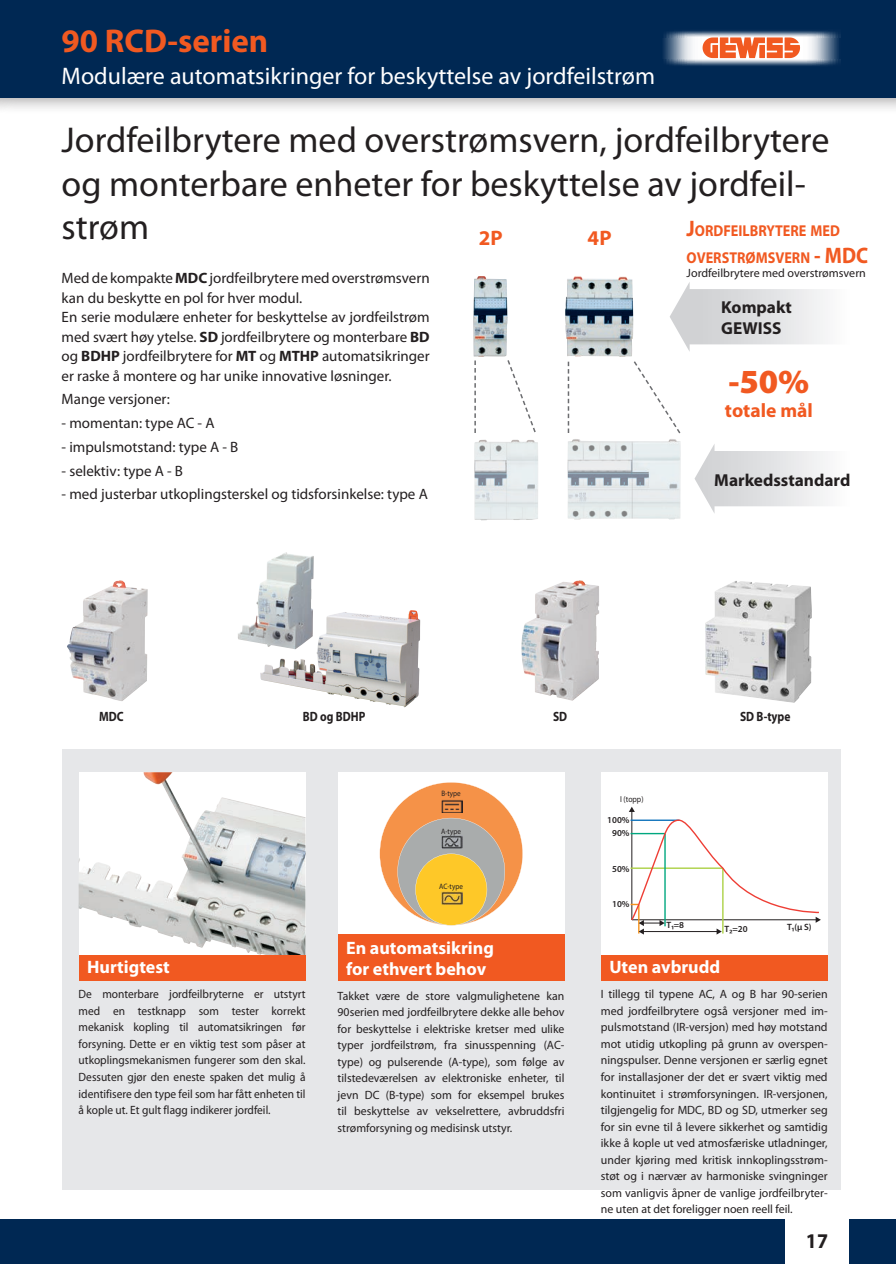
<style>
.page{position:relative;width:896px;height:1264px;background:#fff}
.page>*{position:absolute;margin:0;border:0;box-sizing:border-box;transform-origin:0 0}
.t1{font:36px/43.2px "Myriad Pro";color:#231f20}
.t2{font:900 33.9px "Myriad Pro";color:#f15921}
.t3{font:700 33px "Myriad Pro";color:#f15921}
.t4{font:24px "Myriad Pro";color:#fff}
.t5{font:700 21px "Myriad Pro";color:#f15921}
.t6{font:700 21px "Myriad Pro";color:#231f20;scale:.95 1}
.t7{font:700 19.5px "Myriad Pro";color:#f15921}
.t8{font:700 18px/21px "Myriad Pro";color:#fff}
.t9{font:700 17.4px/20.9px "Myriad Pro";color:#231f20}
.t10{font:700 15.75px/27px "Myriad Pro";color:#f15921;scale:.9 1}
.t11{font:15px/19.5px "Myriad Pro";color:#231f20}
.t12{font:700 13.5px "Myriad Pro";color:#231f20;scale:.85 1}
.t13{font:12px/16.5px "Myriad Pro";color:#231f20;text-align:justify}
.t14{font:12px/16.5px "Myriad Pro";color:#231f20;text-align:justify;scale:.95 1}
.t15{font:600 9.15px/12.8px "Myriad Pro";color:#231f20;text-align:center}
.t16{font:8.55px "Myriad Pro";color:#231f20;scale:.9 1}
.t17{font:7.8px "Myriad Pro";color:#231f20;scale:.9 1}
.s1{font-size:22.5px}
.s2{font-weight:700}
</style>
<div class="page">
<img style="left:67px;top:580px;width:80px;height:121px">
<img style="left:238px;top:552px;width:76px;height:91px">
<img style="left:260px;top:610px;width:149px;height:85px">
<img style="left:521px;top:580px;width:78px;height:120px">
<img style="left:705px;top:581px;width:106px;height:121px">
<div style="left:62px;top:748px;width:778px;height:440px;background:#e6e7e9"></div>
<div style="left:337px;top:772px;width:227px;height:182px;background:#fff"></div>
<div style="left:337px;top:933px;width:227px;height:47px;background:#f15921"></div>
<img style="left:79px;top:772px;width:226px;height:182px">
<div style="left:79px;top:954px;width:226px;height:26px;background:#f15921"></div>
<div style="left:600px;top:772px;width:227px;height:182px;background:#fff"></div>
<div style="left:600px;top:954px;width:227px;height:26px;background:#f15921"></div>
<svg style="left:379px;top:782px;width:143px;height:143px"></svg>
<img style="left:441px;top:891px;width:21px;height:13px">
<img style="left:441px;top:835px;width:21px;height:13px">
<img style="left:441px;top:799px;width:21px;height:13px">
<hr style="left:631px;top:810px;width:1px;height:109px;background:#231f20">
<svg style="left:629px;top:806px;width:5px;height:5px"></svg>
<svg style="left:630px;top:818px;width:190px;height:116px"></svg>
<svg style="left:670px;top:282px;width:155px;height:69px"></svg>
<svg style="left:694px;top:444px;width:131px;height:69px"></svg>
<img style="left:473px;top:276px;width:35px;height:80px">
<svg style="left:507px;top:360px;width:29px;height:73px"></svg>
<svg style="left:474px;top:360px;width:1px;height:73px"></svg>
<img style="left:474px;top:439px;width:64px;height:81px">
<img style="left:567px;top:439px;width:113px;height:80px">
<img style="left:565px;top:276px;width:68px;height:81px">
<svg style="left:633px;top:361px;width:48px;height:73px"></svg>
<svg style="left:567px;top:361px;width:2px;height:72px"></svg>
<div style="left:0;top:0;width:895px;height:114px;background:#231f20;opacity:.4"></div>
<div style="left:0;top:0;width:895px;height:98px;background:#002853"></div>
<div style="left:0;top:1218px;width:784px;height:45px;background:#002853"></div>
<div style="left:848px;top:1218px;width:47px;height:45px;background:#002853"></div>
<svg style="left:663px;top:30px;width:177px;height:36px;background:#889aad"></svg>
<svg style="left:702px;top:37px;width:97px;height:21px;background:#f48259"></svg>
<h3 class="t3" style="left:62px;top:20px;width:208px">90 RCD-serien</h3>
<h3 class="t4" style="left:62px;top:61px;width:594px">Modulære automatsikringer for beskyttelse av jordfeilstrøm</h3>
<h1 class="t1" style="left:62px;top:118px;width:769px">Jordfeilbrytere med overstrømsvern, jordfeilbrytere og monterbare enheter for beskyttelse av jordfeil&shy;strøm</h1>
<h3 class="t10" style="left:686px;top:216px;width:203px"><span class="s1">J</span>ORDFEILBRYTERE MED<br>OVERSTRØMSVERN <span class="s1">- MDC</span></h3>
<p class="t13" style="left:686px;top:265px;width:181px">Jordfeilbrytere med overstrømsvern</p>
<h3 class="t5" style="left:478px;top:224px;width:26px">2P</h3>
<h3 class="t5" style="left:587px;top:224px;width:26px">4P</h3>
<p class="t11" style="left:62px;top:268px;width:369px">Med de kompakte <span class="s2">MDC</span> jordfeilbrytere med overstrømsvern kan du beskytte en pol for hver modul.<br>En serie modulære enheter for beskyttelse av jordfeilstrøm med svært høy ytelse. <span class="s2">SD</span> jordfeilbrytere og monterbare <span class="s2">BD </span>og <span class="s2">BDHP</span> jordfeilbrytere for <span class="s2">MT</span> og <span class="s2">MTHP</span> automatsikringer er raske å montere og har unike innovative løsninger.</p>
<p class="t11" style="left:62px;top:389px;width:110px">Mange versjoner:</p>
<p class="t11" style="left:62px;top:413px;width:154px">- momentan: type AC - A</p>
<p class="t11" style="left:62px;top:437px;width:178px">- impulsmotstand: type A - B</p>
<p class="t11" style="left:62px;top:460px;width:123px">- selektiv: type A - B</p>
<p class="t11" style="left:62px;top:484px;width:367px">- med justerbar utkoplingsterskel og tidsforsinkelse: type A</p>
<h3 class="t9" style="left:721px;top:296px;width:72px">Kompakt<br>GEWISS</h3>
<h2 class="t2" style="left:728px;top:359px;width:82px">-50%</h2>
<h3 class="t7" style="left:724px;top:397px;width:89px">totale mål</h3>
<h3 class="t9" style="left:714px;top:469px;width:137px">Markedsstandard</h3>
<p class="t12" style="left:99px;top:707px;width:30px">MDC</p>
<p class="t12" style="left:303px;top:707px;width:75px">BD og BDHP</p>
<p class="t12" style="left:553px;top:707px;width:18px">SD</p>
<p class="t17" style="left:441px;top:788px;width:23px">B-type</p>
<p class="t17" style="left:441px;top:826px;width:23px">A-type</p>
<h3 class="t8" style="left:87px;top:955px;width:84px">Hurtigtest</h3>
<p class="t14" style="left:79px;top:985px;width:240px">De monterbare jordfeilbryterne er utstyrt med en testknapp som tester korrekt mekanisk kopling til automatsikringen før forsyning. Dette er en viktig test som påser at utkoplingsmekanismen fungerer som den skal.<br>Dessuten gjør den eneste spaken det mulig å identifisere den type feil som har fått enheten til å kople ut. Et gult flagg indikerer jordfeil.</p>
<p class="t17" style="left:439px;top:881px;width:28px">AC-type</p>
<h3 class="t8" style="left:346px;top:936px;width:149px">En automatsikring for ethvert behov</h3>
<p class="t13" style="left:337px;top:986px;width:228px">Takket være de store valgmulighetene kan 90serien med jordfeilbrytere dekke alle behov for beskyttelse i elektriske kretser med ulike typer jordfeilstrøm, fra sinusspenning (AC&shy;type) og pulserende (A-type), som følge av tilstedeværelsen av elektroniske enheter, til jevn DC (B-type) som for eksempel brukes til beskyttelse av vekselrettere, avbruddsfri strømforsyning og medisinsk utstyr.</p>
<p class="t12" style="left:739px;top:707px;width:61px">SD B-type</p>
<p class="t16" style="left:620px;top:793px;width:27px">I (topp)</p>
<p class="t15" style="left:607px;top:813px;width:24px">100%<br>90%</p>
<p class="t15" style="left:612px;top:862px;width:19px">50%</p>
<p class="t15" style="left:612px;top:897px;width:19px">10%</p>
<p class="t15" style="left:666px;top:918px;width:19px">T1=8</p>
<p class="t15" style="left:724px;top:921px;width:24px">T2=20</p>
<p class="t15" style="left:786px;top:919px;width:26px">T1(µ S)</p>
<h3 class="t8" style="left:609px;top:955px;width:112px">Uten avbrudd</h3>
<p class="t13" style="left:600px;top:985px;width:228px">I tillegg til typene AC, A og B har 90-serien med jordfeilbrytere også versjoner med im&shy;pulsmotstand (IR-versjon) med høy motstand mot utidig utkopling på grunn av overspen&shy;ningspulser. Denne versjonen er særlig egnet for installasjoner der det er svært viktig med kontinuitet i strømforsyningen. IR-versjonen, tilgjengelig for MDC, BD og SD, utmerker seg for sin evne til å levere sikkerhet og samtidig ikke å kople ut ved atmosfæriske utladninger, under kjøring med kritisk innkoplingsstrøm&shy;støt og i nærvær av harmoniske svingninger som vanligvis åpner de vanlige jordfeilbryter&shy;ne uten at det foreligger noen reell feil.</p>
<h3 class="t6" style="left:805px;top:1226px;width:25px">17</h3>
</div>
